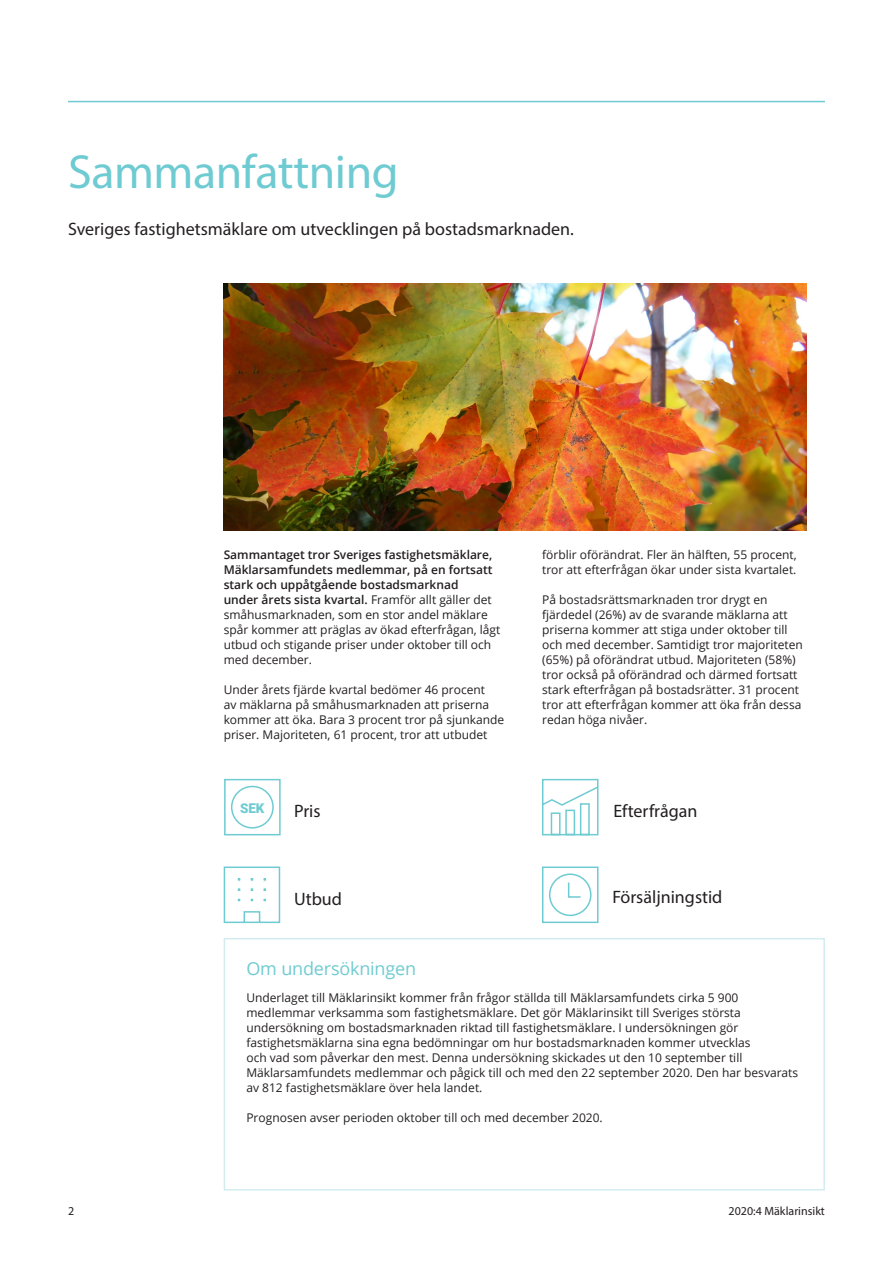
<style>
.page{position:relative;width:893px;height:1263px;background:#fff}
.page>*{position:absolute;margin:0;border:0;box-sizing:border-box;transform-origin:0 0}
.Heading_1{font:48px "Myriad Pro";letter-spacing:-.01em;color:#6fcbd2}
.Heading_2{font:18px "Myriad Pro";color:#231f20}
.Heading_3{font:18px "Open Sans";letter-spacing:-.01em;color:#6fcbd2}
.t1{font:900 13.5px "Roboto";color:#6fcbd2}
.t2{font:12px/15px "Open Sans";color:#231f20}
.t3{font:12px "Myriad Pro";color:#231f20}
.s1{font-weight:600}
</style>
<div class="page">
<hr style="left:68px;top:101px;width:757px;height:1px;background:#6fcbd2">
<div style="left:224px;top:938px;width:601px;height:252px;border:2px solid #d3edef"></div>
<div style="left:224px;top:779px;width:57px;height:56px;border:2px solid #6fcbd2"></div>
<div style="left:231px;top:786px;width:43px;height:42px;border:2px solid #6fcbd2;border-radius:50%"></div>
<svg style="left:542px;top:778px;width:57px;height:58px"></svg>
<svg style="left:223px;top:866px;width:58px;height:58px"></svg>
<svg style="left:542px;top:866px;width:57px;height:58px"></svg>
<img style="left:224px;top:284px;width:583px;height:246px">
<p class="Heading_1" style="left:68px;top:142px;width:332px">Sammanfattning</p>
<p class="Heading_2" style="left:68px;top:218px;width:507px">Sveriges fastighetsmäklare om utvecklingen på bostadsmarknaden.</p>
<p class="t2" style="left:224px;top:546px;width:278px"><span class="s1">Sammantaget tror Sveriges fastighetsmäklare, Mäklarsamfundets medlemmar, på en fortsatt stark och uppåtgående bostadsmarknad<br>under årets sista kvartal.</span> Framför allt gäller det småhusmarknaden, som en stor andel mäklare spår kommer att präglas av ökad efterfrågan, lågt utbud och stigande priser under oktober till och med december.</p>
<p class="t2" style="left:224px;top:681px;width:282px">Under årets fjärde kvartal bedömer 46 procent<br>av mäklarna på småhusmarknaden att priserna kommer att öka. Bara 3 procent tror på sjunkande priser. Majoriteten, 61 procent, tror att utbudet</p>
<p class="t2" style="left:542px;top:546px;width:256px">förblir oförändrat. Fler än hälften, 55 procent, tror att efterfrågan ökar under sista kvartalet.</p>
<p class="t2" style="left:542px;top:591px;width:262px">På bostadsrättsmarknaden tror drygt en fjärdedel (26%) av de svarande mäklarna att priserna kommer att stiga under oktober till och med december. Samtidigt tror majoriteten (65%) på oförändrat utbud. Majoriteten (58%) tror också på oförändrad och därmed fortsatt stark efterfrågan på bostadsrätter. 31 procent tror att efterfrågan kommer att öka från dessa redan höga nivåer.</p>
<p class="t1" style="left:240px;top:798px;width:26px">SEK</p>
<p class="Heading_2" style="left:613px;top:800px;width:86px">Efterfrågan</p>
<p class="Heading_2" style="left:294px;top:800px;width:28px">Pris</p>
<p class="Heading_2" style="left:294px;top:887px;width:49px">Utbud</p>
<p class="Heading_2" style="left:612px;top:886px;width:112px">Försäljningstid</p>
<p class="Heading_3" style="left:246px;top:956px;width:171px">Om undersökningen</p>
<p class="t2" style="left:246px;top:990px;width:553px">Underlaget till Mäklarinsikt kommer från frågor ställda till Mäklarsamfundets cirka 5 900 medlemmar verksamma som fastighetsmäklare. Det gör Mäklarinsikt till Sveriges största undersökning om bostadsmarknaden riktad till fastighetsmäklare. I undersökningen gör fastighetsmäklarna sina egna bedömningar om hur bostadsmarknaden kommer utvecklas<br>och vad som påverkar den mest. Denna undersökning skickades ut den 10 september till Mäklarsamfundets medlemmar och pågick till och med den 22 september 2020. Den har besvarats av 812 fastighetsmäklare över hela landet.</p>
<p class="t2" style="left:246px;top:1110px;width:358px">Prognosen avser perioden oktober till och med december 2020.</p>
<p class="t3" style="left:68px;top:1203px;width:8px">2</p>
<p class="t3" style="left:729px;top:1203px;width:98px">2020:4 Mäklarinsikt</p>
</div>
